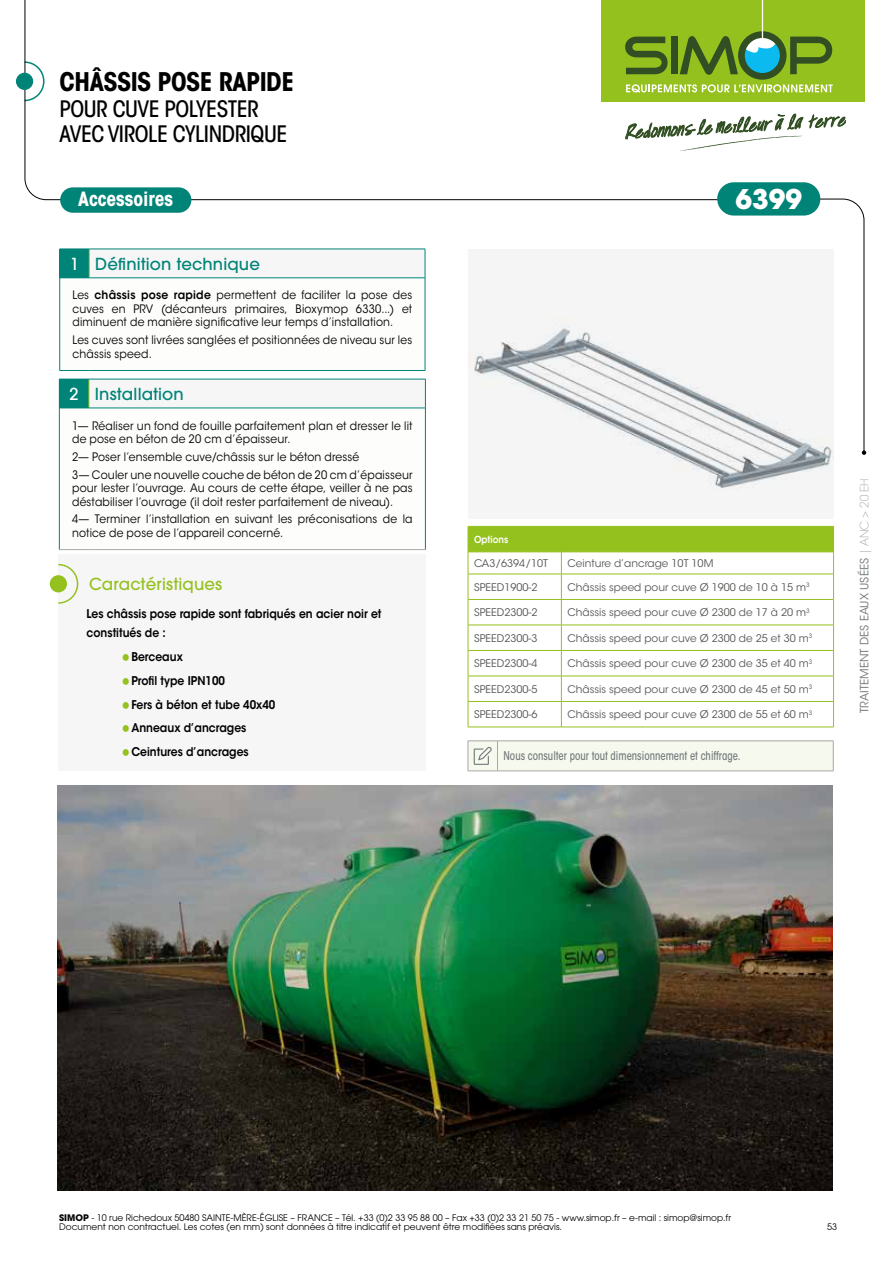
<style>
.page{position:relative;width:893px;height:1263px;background:#fff}
.page>*{position:absolute;margin:0;border:0;box-sizing:border-box;transform-origin:0 0}
.t1{font:700 27px "ITC Avant Garde Std";color:#fff}
.t2{font:700 condensed 25.5px "ITC Avant Garde Std";letter-spacing:-.02em;color:#000}
.t3{font:500 condensed 22.5px/25.5px "ITC Avant Garde Std";letter-spacing:-.02em;color:#000}
.t4{font:700 condensed 19.5px "ITC Avant Garde Std";color:#fff}
.t5{font:500 16.5px "ITC Avant Garde Pro";letter-spacing:.01em;color:#008478}
.t6{font:500 16.5px "ITC Avant Garde Pro";letter-spacing:.01em;color:#95c11f}
.t7{font:600 12px/23.7px "ITC Avant Garde Std";color:#000;scale:.9 1}
.t8{font:500 condensed 12px "ITC Avant Garde Std";color:#73797c;scale:.9 1}
.t9{font:11.7px/13.5px "ITC Avant Garde Std";letter-spacing:.015em;color:#000;scale:.93 1}
.t10{font:11.4px "ITC Avant Garde Std";color:#73797c}
.t11{font:10.5px "ITC Avant Garde Std";color:#575756}
.t12{font:600 9.75px "ITC Avant Garde Std";color:#fff;scale:.9 1}
.t13{font:9px/9px "ITC Avant Garde Pro";color:#000}
.s1{color:#fff}
.s2{font-weight:600}
.s3{font-weight:200}
.s4{font-weight:700}
</style>
<div class="page">
<svg style="left:24px;top:0;width:706px;height:200px"></svg>
<div style="left:16px;top:73px;width:17px;height:17px;background:#008478;border-radius:50%"></div>
<div style="left:717px;top:182px;width:103px;height:34px;background:#008478;border-radius:17px"></div>
<svg style="left:748px;top:198px;width:118px;height:257px"></svg>
<div style="left:601px;top:0;width:263px;height:102px;background:#95c11f"></div>
<hr style="left:762px;top:0;width:1px;height:42px;background:#fff">
<svg style="left:625px;top:31px;width:208px;height:61px"></svg>
<svg style="left:809px;top:115px;width:36px;height:13px"></svg>
<svg style="left:625px;top:114px;width:178px;height:38px"></svg>
<div style="left:468px;top:249px;width:365px;height:269px;background:#f6f6f6"></div>
<div style="left:89px;top:249px;width:336px;height:29px;background:#f6f6f6"></div>
<hr style="left:89px;top:249px;width:336px;height:1px;background:#008478">
<svg style="left:425px;top:249px;width:1px;height:29px"></svg>
<svg style="left:59px;top:249px;width:31px;height:30px"></svg>
<hr style="left:89px;top:278px;width:336px;height:1px;background:#008478">
<hr style="left:59px;top:278px;width:1px;height:92px;background:#008478">
<hr style="left:425px;top:278px;width:1px;height:92px;background:#008478">
<svg style="left:60px;top:370px;width:29px;height:1px"></svg>
<hr style="left:89px;top:370px;width:336px;height:1px;background:#008478">
<div style="left:59px;top:379px;width:30px;height:29px;background:#008478"></div>
<div style="left:89px;top:379px;width:336px;height:29px;background:#f6f6f6"></div>
<hr style="left:59px;top:549px;width:30px;height:1px;background:#a8a8a7">
<hr style="left:89px;top:549px;width:337px;height:1px;background:#a8a8a7">
<svg style="left:89px;top:380px;width:1px;height:28px"></svg>
<hr style="left:89px;top:379px;width:337px;height:1px;background:#008478">
<svg style="left:425px;top:379px;width:1px;height:29px"></svg>
<hr style="left:59px;top:408px;width:30px;height:1px;background:#008478">
<hr style="left:89px;top:408px;width:337px;height:1px;background:#008478">
<hr style="left:59px;top:408px;width:1px;height:141px;background:#008478">
<hr style="left:425px;top:408px;width:1px;height:141px;background:#008478">
<img style="left:474px;top:327px;width:358px;height:161px">
<img style="left:58px;top:785px;width:774px;height:406px">
<div style="left:58px;top:554px;width:368px;height:217px;background:#f6f6f6"></div>
<svg style="left:57px;top:563px;width:22px;height:41px"></svg>
<div style="left:50px;top:575px;width:17px;height:17px;background:#95c11f;border-radius:50%"></div>
<hr style="left:468px;top:740px;width:30px;height:1px;background:#a8a8a7">
<hr style="left:468px;top:771px;width:30px;height:1px;background:#a8a8a7">
<hr style="left:498px;top:740px;width:335px;height:1px;background:#a8a8a7">
<hr style="left:833px;top:741px;width:1px;height:30px;background:#a8a8a7">
<hr style="left:498px;top:771px;width:335px;height:1px;background:#a8a8a7">
<svg style="left:468px;top:741px;width:365px;height:30px;background:#f1f4e9"></svg>
<svg style="left:468px;top:526px;width:366px;height:201px"></svg>
<hr style="left:468px;top:727px;width:93px;height:1px;background:#95c11f">
<hr style="left:561px;top:727px;width:273px;height:1px;background:#95c11f">
<div style="left:60px;top:187px;width:131px;height:26px;background:#008478;border-radius:13px"></div>
<h2 class="t2" style="left:60px;top:66px;width:236px">CHÂSSIS POSE RAPIDE</h2>
<h3 class="t3" style="left:60px;top:96px;width:229px">POUR CUVE POLYESTER<br>AVEC VIROLE CYLINDRIQUE</h3>
<h3 class="t4" style="left:78px;top:187px;width:97px">Accessoires</h3>
<h3 class="t5" style="left:70px;top:253px;width:192px"><span class="s1">1</span> Définition technique</h3>
<p class="t9" style="left:72px;top:289px;width:367px;text-align:justify">Les <span class="s2">châssis pose rapide</span> permettent de faciliter la pose des cuves en PRV (décanteurs primaires, Bioxymop 6330...) et diminuent de manière significative leur temps d’installation.</p>
<p class="t9" style="left:72px;top:333px;width:367px">Les cuves sont livrées sanglées et positionnées de niveau sur les châssis speed.</p>
<h3 class="t5" style="left:70px;top:383px;width:116px"><span class="s1">2</span> Installation</h3>
<p class="t9" style="left:72px;top:419px;width:368px">1— Réaliser un fond de fouille parfaitement plan et dresser le lit de pose en béton de 20 cm d’épaisseur.</p>
<p class="t9" style="left:72px;top:448px;width:368px;line-height:17.7px">2— Poser l’ensemble cuve/châssis sur le béton dressé<br>3— Couler une nouvelle couche de béton de 20 cm d’épaisseur</p>
<p class="t9" style="left:72px;top:481px;width:368px">pour lester l’ouvrage. Au cours de cette étape, veiller à ne pas déstabiliser l’ouvrage (il doit rester parfaitement de niveau).</p>
<p class="t9" style="left:72px;top:512px;width:368px">4— Terminer l’installation en suivant les préconisations de la notice de pose de l’appareil concerné.</p>
<h3 class="t6" style="left:89px;top:573px;width:135px">Caractéristiques</h3>
<p class="t7" style="left:87px;top:604px;width:329px;line-height:19.5px">Les châssis pose rapide sont fabriqués en acier noir et constitués de :</p>
<p class="t7" style="left:131px;top:645px;width:162px">Berceaux<br>Profil type IPN100<br>Fers à béton et tube 40x40<br>Anneaux d’ancrages<br>Ceintures d’ancrages</p>
<h1 class="t1" style="left:735px;top:182px;width:68px">6399</h1>
<p class="t12" style="left:474px;top:533px;width:40px">Options</p>
<p class="t11" style="left:474px;top:557px;width:75px">CA3/6394/10T</p>
<p class="t11" style="left:567px;top:557px;width:148px">Ceinture d’ancrage 10T 10M</p>
<p class="t11" style="left:474px;top:580px;width:65px">SPEED1900-2</p>
<p class="t11" style="left:567px;top:580px;width:244px">Châssis speed pour cuve Ø 1900 de 10 à 15 m<sup>3</sup></p>
<p class="t11" style="left:474px;top:606px;width:65px">SPEED2300-2</p>
<p class="t11" style="left:567px;top:606px;width:244px">Châssis speed pour cuve Ø 2300 de 17 à 20 m<sup>3</sup></p>
<p class="t11" style="left:474px;top:631px;width:65px">SPEED2300-3</p>
<p class="t11" style="left:567px;top:631px;width:246px">Châssis speed pour cuve Ø 2300 de 25 et 30 m<sup>3</sup></p>
<p class="t11" style="left:474px;top:657px;width:65px">SPEED2300-4</p>
<p class="t11" style="left:567px;top:657px;width:246px">Châssis speed pour cuve Ø 2300 de 35 et 40 m<sup>3</sup></p>
<p class="t11" style="left:474px;top:682px;width:65px">SPEED2300-5</p>
<p class="t11" style="left:567px;top:682px;width:246px">Châssis speed pour cuve Ø 2300 de 45 et 50 m<sup>3</sup></p>
<p class="t11" style="left:474px;top:708px;width:65px">SPEED2300-6</p>
<p class="t11" style="left:567px;top:708px;width:246px">Châssis speed pour cuve Ø 2300 de 55 et 60 m<sup>3</sup></p>
<p class="t8" style="left:503px;top:749px;width:265px">Nous consulter pour tout dimensionnement et chiffrage.</p>
<p class="t10" style="left:857px;top:713px;width:236px;rotate:-90deg">TRAITEMENT DES EAUX USÉES <span class="s3">| ANC &gt; 20 EH</span></p>
<p class="t13" style="left:59px;top:1213px;width:673px"><span class="s4">SIMOP</span> - 10 rue Richedoux 50480 SAINTE-MÈRE-ÉGLISE – FRANCE – Tél. +33 (0)2 33 95 88 00 – Fax +33 (0)2 33 21 50 75 - www.simop.fr – e-mail : simop@simop.fr<br>Document non contractuel. Les cotes (en mm) sont données à titre indicatif et peuvent être modifiées sans préavis.</p>
<p class="t13" style="left:827px;top:1222px;width:11px">53</p>
</div>
